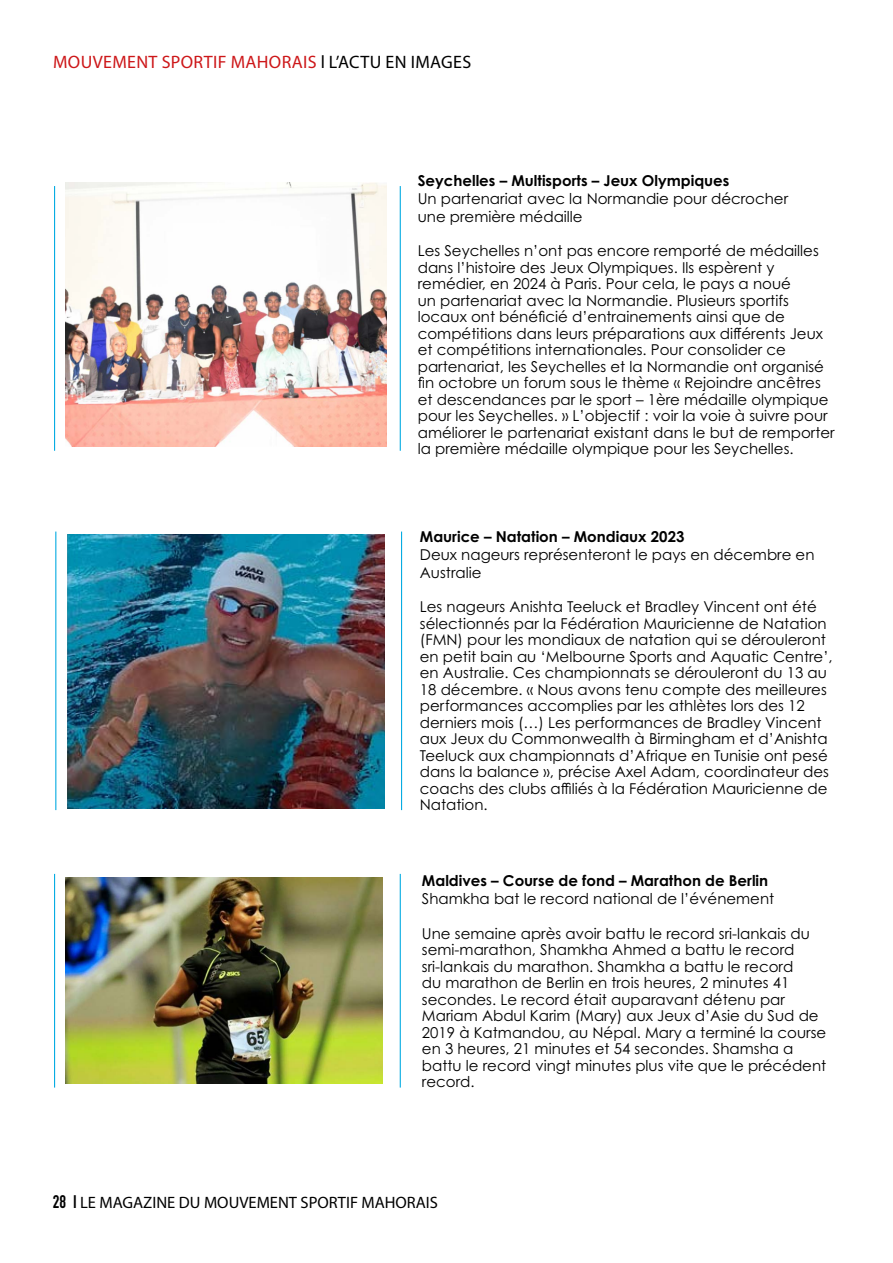
<style>
.page{position:relative;width:893px;height:1263px;background:#fff}
.page>*{position:absolute;margin:0;border:0;box-sizing:border-box;transform-origin:0 0}
.t1{font:18px "Myriad Pro";letter-spacing:.02em;color:#cd1719}
.t2{font:16.5px "Myriad Pro";color:#000}
.t3{font:15px/16.5px "Century Gothic Pro";color:#000}
.t4{font:700 15px "Century Gothic Pro";color:#000}
.s1{color:#000}
.s2{font-family:"DIN Condensed";font-weight:700;font-size:18px}
</style>
<div class="page">
<img style="left:66px;top:183px;width:321px;height:263px">
<hr style="left:54px;top:186px;width:1px;height:265px;background:#08ace2">
<hr style="left:400px;top:186px;width:1px;height:265px;background:#08ace2">
<img style="left:68px;top:534px;width:317px;height:274px">
<hr style="left:55px;top:531px;width:1px;height:279px;background:#08ace2">
<hr style="left:401px;top:531px;width:1px;height:279px;background:#08ace2">
<img style="left:66px;top:878px;width:317px;height:206px">
<hr style="left:54px;top:874px;width:1px;height:213px;background:#08ace2">
<hr style="left:400px;top:874px;width:1px;height:213px;background:#08ace2">
<p class="t1" style="left:53px;top:50px;width:420px">MOUVEMENT SPORTIF MAHORAIS <span class="s1">l L’ACTU EN IMAGES</span></p>
<p class="t4" style="left:418px;top:171px;width:313px">Seychelles – Multisports – Jeux Olympiques</p>
<p class="t3" style="left:418px;top:189px;width:372px;line-height:18px">Un partenariat avec la Normandie pour décrocher une première médaille</p>
<p class="t3" style="left:418px;top:242px;width:418px">Les Seychelles n’ont pas encore remporté de médailles dans l’histoire des Jeux Olympiques. Ils espèrent y remédier, en 2024 à Paris. Pour cela, le pays a noué<br>un partenariat avec la Normandie. Plusieurs sportifs locaux ont bénéficié d’entrainements ainsi que de compétitions dans leurs préparations aux différents Jeux et compétitions internationales. Pour consolider ce partenariat, les Seychelles et la Normandie ont organisé fin octobre un forum sous le thème « Rejoindre ancêtres et descendances par le sport – 1ère médaille olympique pour les Seychelles. » L’objectif : voir la voie à suivre pour améliorer le partenariat existant dans le but de remporter la première médaille olympique pour les Seychelles.</p>
<p class="t4" style="left:420px;top:527px;width:266px">Maurice – Natation – Mondiaux 2023</p>
<p class="t3" style="left:420px;top:545px;width:396px;line-height:18px">Deux nageurs représenteront le pays en décembre en<br>Australie</p>
<p class="t3" style="left:420px;top:598px;width:414px">Les nageurs Anishta Teeluck et Bradley Vincent ont été sélectionnés par la Fédération Mauricienne de Natation (FMN) pour les mondiaux de natation qui se dérouleront en petit bain au ‘Melbourne Sports and Aquatic Centre’, en Australie. Ces championnats se dérouleront du 13 au 18 décembre. « Nous avons tenu compte des meilleures performances accomplies par les athlètes lors des 12 derniers mois (…) Les performances de Bradley Vincent aux Jeux du Commonwealth à Birmingham et d’Anishta Teeluck aux championnats d’Afrique en Tunisie ont pesé dans la balance », précise Axel Adam, coordinateur des coachs des clubs affiliés à la Fédération Mauricienne de Natation.</p>
<p class="t4" style="left:422px;top:871px;width:348px">Maldives – Course de fond – Marathon de Berlin</p>
<p class="t3" style="left:422px;top:890px;width:354px">Shamkha bat le record national de l’événement</p>
<p class="t3" style="left:422px;top:925px;width:406px">Une semaine après avoir battu le record sri-lankais du semi-marathon, Shamkha Ahmed a battu le record sri-lankais du marathon. Shamkha a battu le record<br>du marathon de Berlin en trois heures, 2 minutes 41 secondes. Le record était auparavant détenu par Mariam Abdul Karim (Mary) aux Jeux d’Asie du Sud de 2019 à Katmandou, au Népal. Mary a terminé la course en 3 heures, 21 minutes et 54 secondes. Shamsha a battu le record vingt minutes plus vite que le précédent record.</p>
<p class="t2" style="left:53px;top:1192px;width:387px"><span class="s2">28 I</span> LE MAGAZINE DU MOUVEMENT SPORTIF MAHORAIS</p>
</div>
